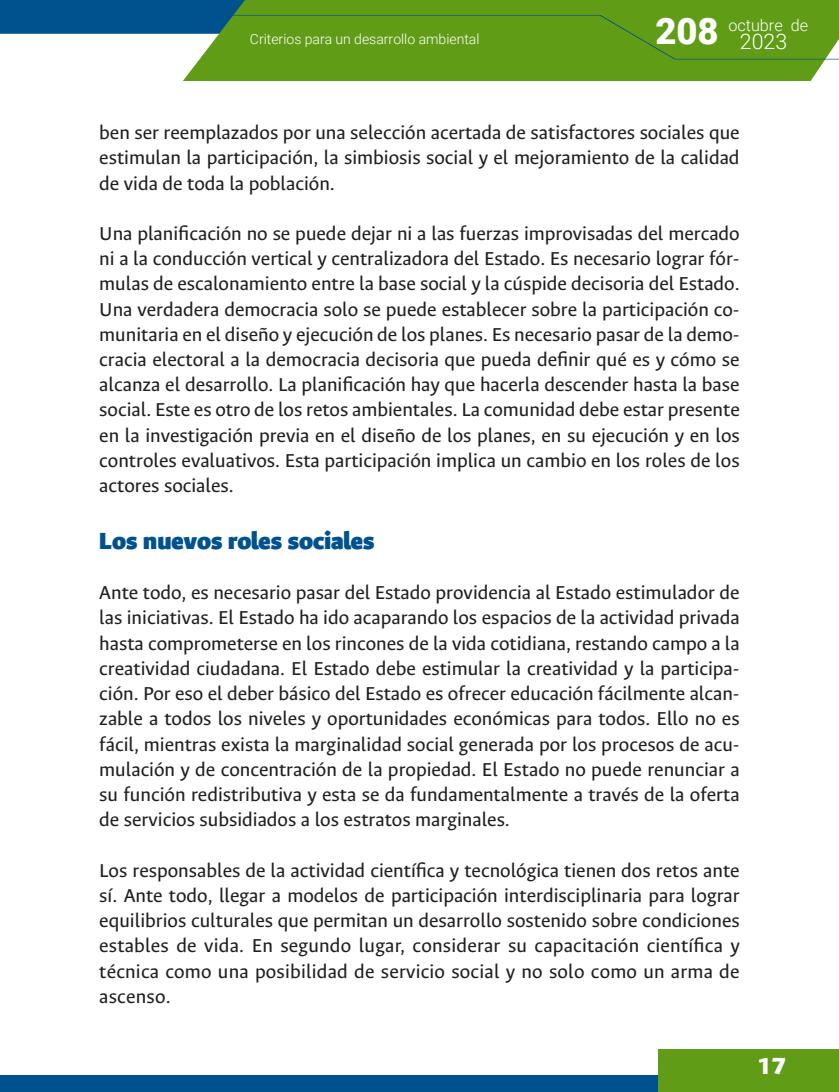
<style>
.page{position:relative;width:839px;height:1092px;background:#fff}
.page>*{position:absolute;margin:0;border:0;box-sizing:border-box;transform-origin:0 0}
.t1{font:900 36.4px "Roboto";color:#fff}
.titulos{font:900 26.25px "Ancizar Sans";color:#00528f}
.t2{font:900 26.25px "Ancizar Sans";color:#fff}
.t3{font:300 21.35px "Roboto";color:#fff}
.texto{font:21px/25.2px "Ancizar Sans";color:#231f20;text-align:justify}
.t4{font:300 16.28px "Roboto";color:#fff}
.t5{font:300 14px "Roboto";color:#fff}
</style>
<div class="page">
<div style="left:0;top:1074px;width:815px;height:17px;background:#00528f"></div>
<div style="left:0;top:0;width:183px;height:34px;background:#00528f"></div>
<div style="left:183px;top:0;width:655px;height:81px;background:#619c17"></div>
<svg style="left:1px;top:15px;width:837px;height:44px;background:#6ca148"></svg>
<div style="left:658px;top:1049px;width:180px;height:42px;background:#619c17"></div>
<h1 class="t1" style="left:655px;top:5px;width:65px">208</h1>
<p class="t4" style="left:728px;top:14px;width:81px">octubre de</p>
<p class="t5" style="left:250px;top:30px;width:231px">Criterios para un desarrollo ambiental</p>
<p class="t3" style="left:739px;top:27px;width:49px">2023</p>
<p class="texto" style="left:99px;top:120px;width:641px">ben ser reemplazados por una selección acertada de satisfactores sociales que estimulan la participación, la simbiosis social y el mejoramiento de la calidad de vida de toda la población.</p>
<p class="texto" style="left:99px;top:221px;width:642px">Una planificación no se puede dejar ni a las fuerzas improvisadas del mercado ni a la conducción vertical y centralizadora del Estado. Es necesario lograr fór&shy;mulas de escalonamiento entre la base social y la cúspide decisoria del Estado.<br>Una verdadera democracia solo se puede establecer sobre la participación co&shy;munitaria en el diseño y ejecución de los planes. Es necesario pasar de la demo&shy;cracia electoral a la democracia decisoria que pueda definir qué es y cómo se alcanza el desarrollo. La planificación hay que hacerla descender hasta la base social. Este es otro de los retos ambientales. La comunidad debe estar presente en la investigación previa en el diseño de los planes, en su ejecución y en los controles evaluativos. Esta participación implica un cambio en los roles de los actores sociales.</p>
<p class="titulos" style="left:99px;top:525px;width:277px">Los nuevos roles sociales</p>
<p class="texto" style="left:99px;top:580px;width:641px">Ante todo, es necesario pasar del Estado providencia al Estado estimulador de las iniciativas. El Estado ha ido acaparando los espacios de la actividad privada hasta comprometerse en los rincones de la vida cotidiana, restando campo a la creatividad ciudadana. El Estado debe estimular la creatividad y la participa&shy;ción. Por eso el deber básico del Estado es ofrecer educación fácilmente alcan&shy;zable a todos los niveles y oportunidades económicas para todos. Ello no es fácil, mientras exista la marginalidad social generada por los procesos de acu&shy;mulación y de concentración de la propiedad. El Estado no puede renunciar a su función redistributiva y esta se da fundamentalmente a través de la oferta de servicios subsidiados a los estratos marginales.</p>
<p class="texto" style="left:99px;top:857px;width:642px">Los responsables de la actividad científica y tecnológica tienen dos retos ante sí. Ante todo, llegar a modelos de participación interdisciplinaria para lograr equilibrios culturales que permitan un desarrollo sostenido sobre condiciones estables de vida. En segundo lugar, considerar su capacitación científica y técnica como una posibilidad de servicio social y no solo como un arma de ascenso.</p>
<p class="t2" style="left:756px;top:1051px;width:31px">17</p>
</div>
